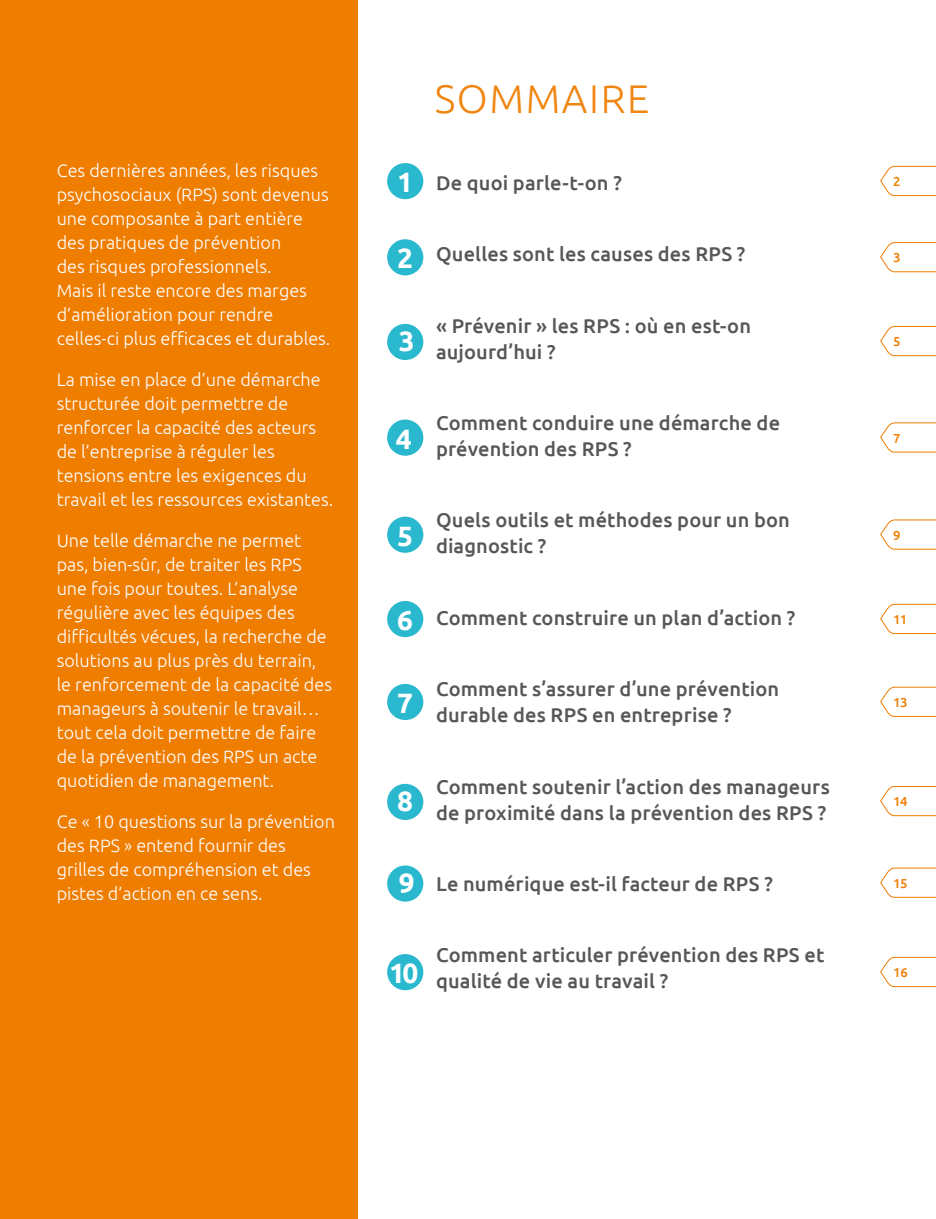
<style>
.page{position:relative;width:936px;height:1219px;background:#fff}
.page>*{position:absolute;margin:0;border:0;box-sizing:border-box;transform-origin:0 0}
.t1{font:300 40px "Ubuntu";letter-spacing:.04em;color:#ef7d00}
.t2{font:700 28px "Ubuntu";color:#fff}
.t3{font:500 20px/26px "Ubuntu";letter-spacing:.005em;color:#575756}
.t4{font:300 18px/24px "Ubuntu";color:#fff}
.t5{font:500 13px "Ubuntu";letter-spacing:-.02em;color:#ef7d00}
</style>
<div class="page">
<svg style="left:880px;top:165px;width:55px;height:32px"></svg>
<svg style="left:880px;top:242px;width:55px;height:31px"></svg>
<svg style="left:880px;top:325px;width:55px;height:32px"></svg>
<svg style="left:880px;top:422px;width:55px;height:31px"></svg>
<svg style="left:880px;top:519px;width:55px;height:31px"></svg>
<svg style="left:880px;top:603px;width:55px;height:31px"></svg>
<svg style="left:880px;top:686px;width:55px;height:31px"></svg>
<svg style="left:880px;top:785px;width:55px;height:32px"></svg>
<svg style="left:880px;top:867px;width:55px;height:31px"></svg>
<svg style="left:880px;top:956px;width:55px;height:32px"></svg>
<div style="left:387px;top:954px;width:36px;height:36px;background:#29b8ce;border-radius:50%"></div>
<div style="left:387px;top:865px;width:36px;height:37px;background:#29b8ce;border-radius:50%"></div>
<div style="left:387px;top:784px;width:36px;height:36px;background:#29b8ce;border-radius:50%"></div>
<div style="left:387px;top:684px;width:36px;height:36px;background:#29b8ce;border-radius:50%"></div>
<div style="left:387px;top:601px;width:36px;height:36px;background:#29b8ce;border-radius:50%"></div>
<div style="left:387px;top:517px;width:36px;height:36px;background:#29b8ce;border-radius:50%"></div>
<div style="left:387px;top:420px;width:36px;height:36px;background:#29b8ce;border-radius:50%"></div>
<div style="left:387px;top:324px;width:36px;height:36px;background:#29b8ce;border-radius:50%"></div>
<div style="left:387px;top:239px;width:36px;height:36px;background:#29b8ce;border-radius:50%"></div>
<div style="left:387px;top:163px;width:36px;height:36px;background:#29b8ce;border-radius:50%"></div>
<div style="left:0;top:0;width:357px;height:1219px;background:#ef7d00"></div>
<p class="t4" style="left:57px;top:158px;width:275px">Ces dernières années, les risques psychosociaux (RPS) sont devenus une composante à part entière des pratiques de prévention<br>des risques professionnels.<br>Mais il reste encore des marges d’amélioration pour rendre celles-ci plus efficaces et durables.</p>
<p class="t4" style="left:57px;top:367px;width:278px">La mise en place d’une démarche structurée doit permettre de renforcer la capacité des acteurs de l’entreprise à réguler les tensions entre les exigences du travail et les ressources existantes.</p>
<p class="t4" style="left:57px;top:528px;width:277px">Une telle démarche ne permet pas, bien-sûr, de traiter les RPS une fois pour toutes. L’analyse régulière avec les équipes des difficultés vécues, la recherche de solutions au plus près du terrain, le renforcement de la capacité des manageurs à soutenir le travail… tout cela doit permettre de faire de la prévention des RPS un acte quotidien de management.</p>
<p class="t4" style="left:57px;top:809px;width:280px">Ce « 10 questions sur la prévention des RPS » entend fournir des grilles de compréhension et des pistes d’action en ce sens.</p>
<h1 class="t1" style="left:434px;top:75px;width:216px">SOMMAIRE</h1>
<h2 class="t2" style="left:397px;top:165px;width:17px">1</h2>
<p class="t3" style="left:436px;top:169px;width:187px">De quoi parle-t-on ?</p>
<p class="t5" style="left:893px;top:173px;width:9px">2</p>
<h2 class="t2" style="left:397px;top:241px;width:17px">2</h2>
<p class="t3" style="left:436px;top:240px;width:311px">Quelles sont les causes des RPS ?</p>
<p class="t5" style="left:893px;top:250px;width:9px">3</p>
<h2 class="t2" style="left:398px;top:324px;width:17px">3</h2>
<p class="t3" style="left:436px;top:312px;width:316px">« Prévenir » les RPS : où en est-on aujourd’hui ?</p>
<p class="t5" style="left:893px;top:333px;width:9px">5</p>
<h2 class="t2" style="left:396px;top:422px;width:17px">4</h2>
<p class="t3" style="left:436px;top:409px;width:345px">Comment conduire une démarche de prévention des RPS ?</p>
<p class="t5" style="left:893px;top:430px;width:9px">7</p>
<h2 class="t2" style="left:397px;top:519px;width:17px">5</h2>
<p class="t3" style="left:436px;top:507px;width:355px">Quels outils et méthodes pour un bon diagnostic ?</p>
<p class="t5" style="left:893px;top:527px;width:9px">9</p>
<h2 class="t2" style="left:397px;top:603px;width:17px">6</h2>
<p class="t3" style="left:436px;top:604px;width:361px">Comment construire un plan d’action ?</p>
<p class="t5" style="left:893px;top:611px;width:16px">11</p>
<h2 class="t2" style="left:397px;top:686px;width:17px">7</h2>
<p class="t3" style="left:436px;top:675px;width:345px">Comment s’assurer d’une prévention durable des RPS en entreprise ?</p>
<p class="t5" style="left:893px;top:694px;width:16px">13</p>
<h2 class="t2" style="left:397px;top:784px;width:17px">8</h2>
<p class="t3" style="left:436px;top:773px;width:395px">Comment soutenir l’action des manageurs de proximité dans la prévention des RPS ?</p>
<p class="t5" style="left:893px;top:793px;width:16px">14</p>
<h2 class="t2" style="left:398px;top:866px;width:17px">9</h2>
<p class="t3" style="left:436px;top:870px;width:338px">Le numérique est-il facteur de RPS ?</p>
<p class="t5" style="left:893px;top:875px;width:16px">15</p>
<p class="t3" style="left:436px;top:941px;width:390px">Comment articuler prévention des RPS et qualité de vie au travail ?</p>
<h2 class="t2" style="left:389px;top:956px;width:31px">10</h2>
<p class="t5" style="left:893px;top:964px;width:16px">16</p>
</div>
